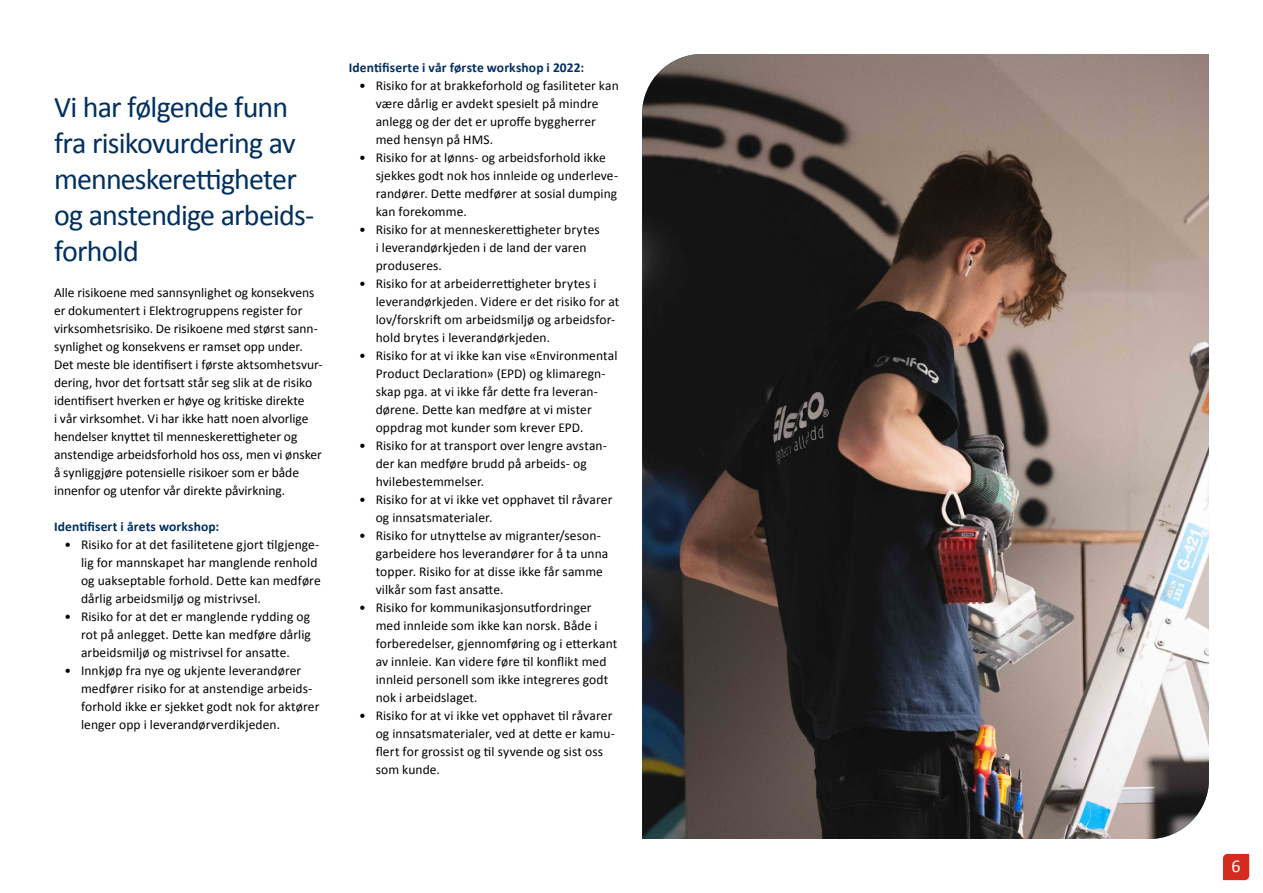
<style>
.page{position:relative;width:1263px;height:893px;background:#fff}
.page>*{position:absolute;margin:0;border:0;box-sizing:border-box;transform-origin:0 0}
.Overskrift{font:30px/36px "Calibri";letter-spacing:-.03em;color:#002f5f}
.t1{font:18px "Calibri";color:#fff}
.Brødtekst{font:13.5px/18px "Calibri";letter-spacing:.005em;color:#000}
.Brødtekst-2{font:700 13.5px "Calibri";letter-spacing:.01em;color:#002f5f}
</style>
<div class="page">
<svg style="left:1223px;top:854px;width:26px;height:26px"></svg>
<img style="left:642px;top:54px;width:567px;height:785px">
<p class="Overskrift" style="left:54px;top:88px;width:244px">Vi har følgende funn fra risikovurdering av menneskerettigheter</p>
<p class="Overskrift" style="left:54px;top:196px;width:262px">og anstendige arbeids&shy;forhold</p>
<p class="Brødtekst" style="left:54px;top:283px;width:270px">Alle risikoene med sannsynlighet og konsekvens er dokumentert i Elektrogruppens register for virksomhetsrisiko. De risikoene med størst sann&shy;synlighet og konsekvens er ramset opp under.<br>Det meste ble identifisert i første aktsomhetsvur&shy;dering, hvor det fortsatt står seg slik at de risiko identifisert hverken er høye og kritiske direkte<br>i vår virksomhet. Vi har ikke hatt noen alvorlige hendelser knyttet til menneskerettigheter og anstendige arbeidsforhold hos oss, men vi ønsker å synliggjøre potensielle risikoer som er både innenfor og utenfor vår direkte påvirkning.</p>
<p class="Brødtekst-2" style="left:54px;top:517px;width:167px">Identifisert i årets workshop:</p>
<p class="Brødtekst" style="left:81px;top:535px;width:241px;text-indent:-16px">• Risiko for at det fasilitetene gjort tilgjenge&shy;lig for mannskapet har manglende renhold og uakseptable forhold. Dette kan medføre dårlig arbeidsmiljø og mistrivsel.</p>
<p class="Brødtekst" style="left:81px;top:607px;width:231px;text-align:justify;text-indent:-16px">• Risiko for at det er manglende rydding og rot på anlegget. Dette kan medføre dårlig arbeidsmiljø og mistrivsel for ansatte.</p>
<p class="Brødtekst" style="left:81px;top:661px;width:240px;text-indent:-16px">• Innkjøp fra nye og ukjente leverandører medfører risiko for at anstendige arbeids&shy;forhold ikke er sjekket godt nok for aktører lenger opp i leverandørverdikjeden.</p>
<p class="Brødtekst-2" style="left:349px;top:58px;width:237px">Identifiserte i vår første workshop i 2022:</p>
<p class="Brødtekst" style="left:376px;top:76px;width:245px;text-indent:-16px">• Risiko for at brakkeforhold og fasiliteter kan være dårlig er avdekt spesielt på mindre anlegg og der det er uproffe byggherrer med hensyn på HMS.</p>
<p class="Brødtekst" style="left:376px;top:148px;width:244px;text-indent:-16px">• Risiko for at lønns- og arbeidsforhold ikke sjekkes godt nok hos innleide og underleve&shy;randører. Dette medfører at sosial dumping kan forekomme.</p>
<p class="Brødtekst" style="left:376px;top:220px;width:226px;text-indent:-16px">• Risiko for at menneskerettigheter brytes i leverandørkjeden i de land der varen produseres.</p>
<p class="Brødtekst" style="left:376px;top:274px;width:245px;text-indent:-16px">• Risiko for at arbeiderrettigheter brytes i leverandørkjeden. Videre er det risiko for at lov/forskrift om arbeidsmiljø og arbeidsfor&shy;hold brytes i leverandørkjeden.</p>
<p class="Brødtekst" style="left:376px;top:346px;width:243px;text-indent:-16px">• Risiko for at vi ikke kan vise «Environmental Product Declaration» (EPD) og klimaregn&shy;skap pga. at vi ikke får dette fra leveran&shy;dørene. Dette kan medføre at vi mister oppdrag mot kunder som krever EPD.</p>
<p class="Brødtekst" style="left:376px;top:436px;width:233px;text-indent:-16px">• Risiko for at transport over lengre avstan&shy;der kan medføre brudd på arbeids- og hvilebestemmelser.</p>
<p class="Brødtekst" style="left:376px;top:490px;width:238px;text-indent:-16px">• Risiko for at vi ikke vet opphavet til råvarer og innsatsmaterialer.</p>
<p class="Brødtekst" style="left:376px;top:526px;width:234px;text-indent:-16px">• Risiko for utnyttelse av migranter/seson&shy;garbeidere hos leverandører for å ta unna topper. Risiko for at disse ikke får samme vilkår som fast ansatte.</p>
<p class="Brødtekst" style="left:376px;top:598px;width:243px;text-indent:-16px">• Risiko for kommunikasjonsutfordringer med innleide som ikke kan norsk. Både i forberedelser, gjennomføring og i etterkant av innleie. Kan videre føre til konflikt med innleid personell som ikke integreres godt nok i arbeidslaget.</p>
<p class="Brødtekst" style="left:376px;top:706px;width:241px;text-indent:-16px">• Risiko for at vi ikke vet opphavet til råvarer og innsatsmaterialer, ved at dette er kamu&shy;flert for grossist og til syvende og sist oss som kunde.</p>
<h2 class="t1" style="left:1231px;top:854px;width:11px">6</h2>
</div>
